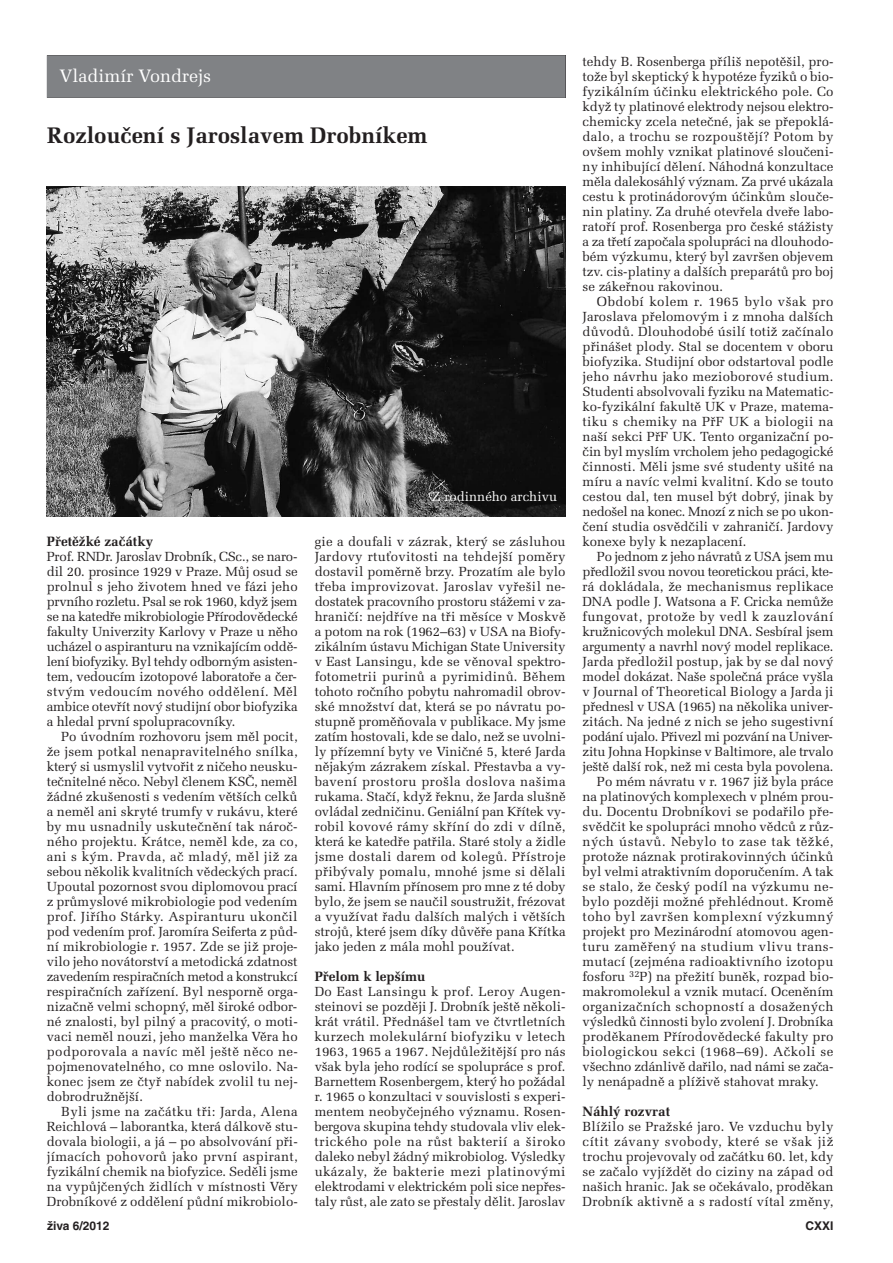
<style>
.page{position:relative;width:893px;height:1263px;background:#fff}
.page>*{position:absolute;margin:0;border:0;box-sizing:border-box;transform-origin:0 0}
.t1{font:700 22.5px "Melior CE";color:#231f20}
.t2{font:18px "Melior CE";color:#fff}
.t3{font:700 13.5px "Melior CE";color:#231f20}
.t4{font:13.2px/15px "Melior CE";color:#231f20;text-align:justify}
.t5{font:13.2px "Melior CE";letter-spacing:.03em;color:#231f20}
.t6{font:13.2px "Melior CE";letter-spacing:-.02em;color:#231f20}
.t7{font:13.2px "Melior CE";letter-spacing:.02em;color:#231f20}
.t8{font:13.2px "Melior CE";color:#fff}
.t9{font:700 12px "Helvetica CE";color:#231f20}
</style>
<div class="page">
<div style="left:47px;top:55px;width:519px;height:43px;background:#808285"></div>
<img style="left:47px;top:186px;width:519px;height:330px">
<h2 class="t2" style="left:60px;top:70px;width:153px">Vladimír Vondrejs</h2>
<h1 class="t1" style="left:47px;top:127px;width:382px">Rozloučení s Jaroslavem Drobníkem</h1>
<p class="t3" style="left:47px;top:537px;width:108px">Přetěžké začátky</p>
<p class="t4" style="left:47px;top:551px;width:252px">Prof. RNDr. Jaroslav Drobník, CSc., se naro&shy;dil 20. prosince 1929 v Praze. Můj osud se prolnul s jeho životem hned ve fázi jeho prvního rozletu. Psal se rok 1960, když jsem se na katedře mikrobiologie Přírodovědecké fakulty Univerzity Karlovy v Praze u něho ucházel o aspiranturu na vznikajícím oddě&shy;lení biofyziky. Byl tehdy odborným asisten&shy;tem, vedoucím izotopové laboratoře a čer&shy;stvým vedoucím nového oddělení. Měl ambice otevřít nový studijní obor biofyzika a hledal první spolupracovníky.</p>
<p class="t4" style="left:47px;top:731px;width:253px;text-indent:14px">Po úvodním rozhovoru jsem měl pocit, že jsem potkal nenapravitelného snílka, který si usmyslil vytvořit z ničeho neusku&shy;tečnitelné něco. Nebyl členem KSČ, neměl žádné zkušenosti s vedením větších celků a neměl ani skryté trumfy v rukávu, které by mu usnadnily uskutečnění tak nároč&shy;ného projektu. Krátce, neměl kde, za co, ani s kým. Pravda, ač mladý, měl již za sebou několik kvalitních vědeckých prací.<br>Upoutal pozornost svou diplomovou prací z průmyslové mikrobiologie pod vedením prof. Jiřího Stárky. Aspiranturu ukončil pod vedením prof. Jaromíra Seiferta z půd&shy;ní mikrobiologie r. 1957. Zde se již proje&shy;vilo jeho novátorství a metodická zdatnost zavedením respiračních metod a konstrukcí respiračních zařízení. Byl nesporně orga&shy;nizačně velmi schopný, měl široké odbor&shy;né znalosti, byl pilný a pracovitý, o moti&shy;vaci neměl nouzi, jeho manželka Věra ho podporovala a navíc měl ještě něco ne&shy;pojmenovatelného, co mne oslovilo. Na&shy;konec jsem ze čtyř nabídek zvolil tu nej&shy;dobrodružnější.</p>
<p class="t4" style="left:47px;top:1106px;width:252px;text-indent:14px">Byli jsme na začátku tři: Jarda, Alena Reichlová – laborantka, která dálkově stu&shy;dovala biologii, a já – po absolvování při&shy;jímacích pohovorů jako první aspirant, fyzikální chemik na biofyzice. Seděli jsme na vypůjčených židlích v místnosti Věry Drobníkové z oddělení půdní mikrobiolo-</p>
<p class="t8" style="left:432px;top:492px;width:127px">Z rodinného archivu</p>
<p class="t4" style="left:315px;top:536px;width:252px">gie a doufali v zázrak, který se zásluhou Jardovy rtuťovitosti na tehdejší poměry dostavil poměrně brzy. Prozatím ale bylo třeba improvizovat. Jaroslav vyřešil ne&shy;dostatek pracovního prostoru stážemi v za&shy;hraničí: nejdříve na tři měsíce v Moskvě a potom na rok (1962–63) v USA na Biofy&shy;zikálním ústavu Michigan State University v East Lansingu, kde se věnoval spektro&shy;fotometrii purinů a pyrimidinů. Během tohoto ročního pobytu nahromadil obrov&shy;ské množství dat, která se po návratu po&shy;stupně proměňovala v publikace. My jsme zatím hostovali, kde se dalo, než se uvolni&shy;ly přízemní byty ve Viničné 5, které Jarda nějakým zázrakem získal. Přestavba a vy&shy;bavení prostoru prošla doslova našima rukama. Stačí, když řeknu, že Jarda slušně ovládal zedničinu. Geniální pan Křítek vy&shy;robil kovové rámy skříní do zdi v dílně, která ke katedře patřila. Staré stoly a židle jsme dostali darem od kolegů. Přístroje přibývaly pomalu, mnohé jsme si dělali sami. Hlavním přínosem pro mne z té doby bylo, že jsem se naučil soustružit, frézovat a využívat řadu dalších malých i větších strojů, které jsem díky důvěře pana Křítka jako jeden z mála mohl používat.</p>
<p class="t3" style="left:315px;top:972px;width:112px">Přelom k lepšímu</p>
<p class="t4" style="left:315px;top:986px;width:253px">Do East Lansingu k prof. Leroy Augen&shy;steinovi se později J. Drobník ještě několi&shy;krát vrátil. Přednášel tam ve čtvrtletních kurzech molekulární biofyziku v letech 1963, 1965 a 1967. Nejdůležitější pro nás však byla jeho rodící se spolupráce s prof.<br>Barnettem Rosenbergem, který ho požádal r. 1965 o konzultaci v souvislosti s experi&shy;mentem neobyčejného významu. Rosen&shy;bergova skupina tehdy studovala vliv elek&shy;trického pole na růst bakterií a široko daleko nebyl žádný mikrobiolog. Výsledky ukázaly, že bakterie mezi platinovými elektrodami v elektrickém poli sice nepřes&shy;taly růst, ale zato se přestaly dělit. Jaroslav</p>
<p class="t4" style="left:583px;top:56px;width:252px">tehdy B. Rosenberga příliš nepotěšil, pro&shy;tože byl skeptický k hypotéze fyziků o bio&shy;fyzikálním účinku elektrického pole. Co když ty platinové elektrody nejsou elektro&shy;chemicky zcela netečné, jak se přepoklá&shy;dalo, a trochu se rozpouštějí? Potom by ovšem mohly vznikat platinové sloučeni&shy;ny inhibující dělení. Náhodná konzultace měla dalekosáhlý význam. Za prvé ukázala cestu k protinádorovým účinkům slouče&shy;nin platiny. Za druhé otevřela dveře labo&shy;ratoří prof. Rosenberga pro české stážisty a za třetí započala spolupráci na dlouhodo&shy;bém výzkumu, který byl završen objevem tzv. cis-platiny a dalších preparátů pro boj se zákeřnou rakovinou.</p>
<p class="t4" style="left:583px;top:296px;width:252px;text-indent:14px">Období kolem r. 1965 bylo však pro Jaroslava přelomovým i z mnoha dalších důvodů. Dlouhodobé úsilí totiž začínalo přinášet plody. Stal se docentem v oboru biofyzika. Studijní obor odstartoval podle jeho návrhu jako mezioborové studium.<br>Studenti absolvovali fyziku na Matematic&shy;ko-fyzikální fakultě UK v Praze, matema&shy;tiku s chemiky na PřF UK a biologii na naší sekci PřF UK. Tento organizační po&shy;čin byl myslím vrcholem jeho pedagogické činnosti. Měli jsme své studenty ušité na míru a navíc velmi kvalitní. Kdo se touto cestou dal, ten musel být dobrý, jinak by nedošel na konec. Mnozí z nich se po ukon&shy;čení studia osvědčili v zahraničí. Jardovy konexe byly k nezaplacení.</p>
<p class="t6" style="left:597px;top:552px;width:238px">Po jednom z jeho návratů z USA jsem mu</p>
<p class="t6" style="left:583px;top:567px;width:252px">předložil svou novou teoretickou práci, kte-</p>
<p class="t4" style="left:583px;top:581px;width:252px">rá dokládala, že mechanismus replikace</p>
<p class="t4" style="left:583px;top:596px;width:252px">DNA podle J. Watsona a F. Cricka nemůže</p>
<p class="t5" style="left:583px;top:612px;width:252px">fungovat, protože by vedl k zauzlování</p>
<p class="t4" style="left:583px;top:626px;width:252px">kružnicových molekul DNA. Sesbíral jsem</p>
<p class="t4" style="left:583px;top:641px;width:252px">argumenty a navrhl nový model replikace.</p>
<p class="t4" style="left:583px;top:656px;width:252px">Jarda předložil postup, jak by se dal nový</p>
<p class="t4" style="left:583px;top:671px;width:252px">model dokázat. Naše společná práce vyšla</p>
<p class="t4" style="left:583px;top:686px;width:252px">v Journal of Theoretical Biology a Jarda ji</p>
<p class="t4" style="left:583px;top:701px;width:252px">přednesl v USA (1965) na několika univer-</p>
<p class="t4" style="left:583px;top:716px;width:252px">zitách. Na jedné z nich se jeho sugestivní</p>
<p class="t6" style="left:583px;top:732px;width:252px">podání ujalo. Přivezl mi pozvání na Univer-</p>
<p class="t4" style="left:583px;top:746px;width:252px">zitu Johna Hopkinse v Baltimore, ale trvalo</p>
<p class="t4" style="left:583px;top:761px;width:252px">ještě další rok, než mi cesta byla povolena.</p>
<p class="t4" style="left:597px;top:776px;width:238px">Po mém návratu v r. 1967 již byla práce</p>
<p class="t4" style="left:583px;top:791px;width:252px">na platinových komplexech v plném prou-</p>
<p class="t4" style="left:583px;top:806px;width:252px">du. Docentu Drobníkovi se podařilo pře-</p>
<p class="t4" style="left:583px;top:821px;width:252px">svědčit ke spolupráci mnoho vědců z růz-</p>
<p class="t5" style="left:583px;top:837px;width:252px">ných ústavů. Nebylo to zase tak těžké,</p>
<p class="t4" style="left:583px;top:851px;width:252px">protože náznak protirakovinných účinků</p>
<p class="t4" style="left:583px;top:866px;width:252px">byl velmi atraktivním doporučením. A tak</p>
<p class="t7" style="left:583px;top:882px;width:252px">se stalo, že český podíl na výzkumu ne-</p>
<p class="t4" style="left:583px;top:896px;width:252px">bylo později možné přehlédnout. Kromě</p>
<p class="t5" style="left:583px;top:912px;width:252px">toho byl završen komplexní výzkumný</p>
<p class="t4" style="left:583px;top:926px;width:252px">projekt pro Mezinárodní atomovou agen-</p>
<p class="t5" style="left:583px;top:942px;width:253px">turu zaměřený na studium vlivu trans-</p>
<p class="t4" style="left:583px;top:956px;width:252px">mutací (zejména radioaktivního izotopu</p>
<p class="t4" style="left:583px;top:971px;width:252px">fosforu <sup>32</sup>P) na přežití buněk, rozpad bio-</p>
<p class="t4" style="left:583px;top:986px;width:252px">makromolekul a vznik mutací. Oceněním</p>
<p class="t7" style="left:583px;top:1002px;width:252px">organizačních schopností a dosažených</p>
<p class="t4" style="left:583px;top:1016px;width:252px">výsledků činnosti bylo zvolení J. Drobníka</p>
<p class="t4" style="left:583px;top:1031px;width:252px">proděkanem Přírodovědecké fakulty pro</p>
<p class="t5" style="left:583px;top:1047px;width:252px">biologickou sekci (1968–69). Ačkoli se</p>
<p class="t4" style="left:583px;top:1061px;width:252px">všechno zdánlivě dařilo, nad námi se zača-</p>
<p class="t4" style="left:583px;top:1076px;width:238px">ly nenápadně a plíživě stahovat mraky.</p>
<p class="t3" style="left:583px;top:1107px;width:89px">Náhlý rozvrat</p>
<p class="t4" style="left:583px;top:1121px;width:252px">Blížilo se Pražské jaro. Ve vzduchu byly cítit závany svobody, které se však již trochu projevovaly od začátku 60. let, kdy se začalo vyjíždět do ciziny na západ od našich hranic. Jak se očekávalo, proděkan Drobník aktivně a s radostí vítal změny,</p>
<p class="t9" style="left:47px;top:1221px;width:64px">živa 6/2012</p>
<p class="t9" style="left:805px;top:1221px;width:30px">CXXI</p>
</div>
